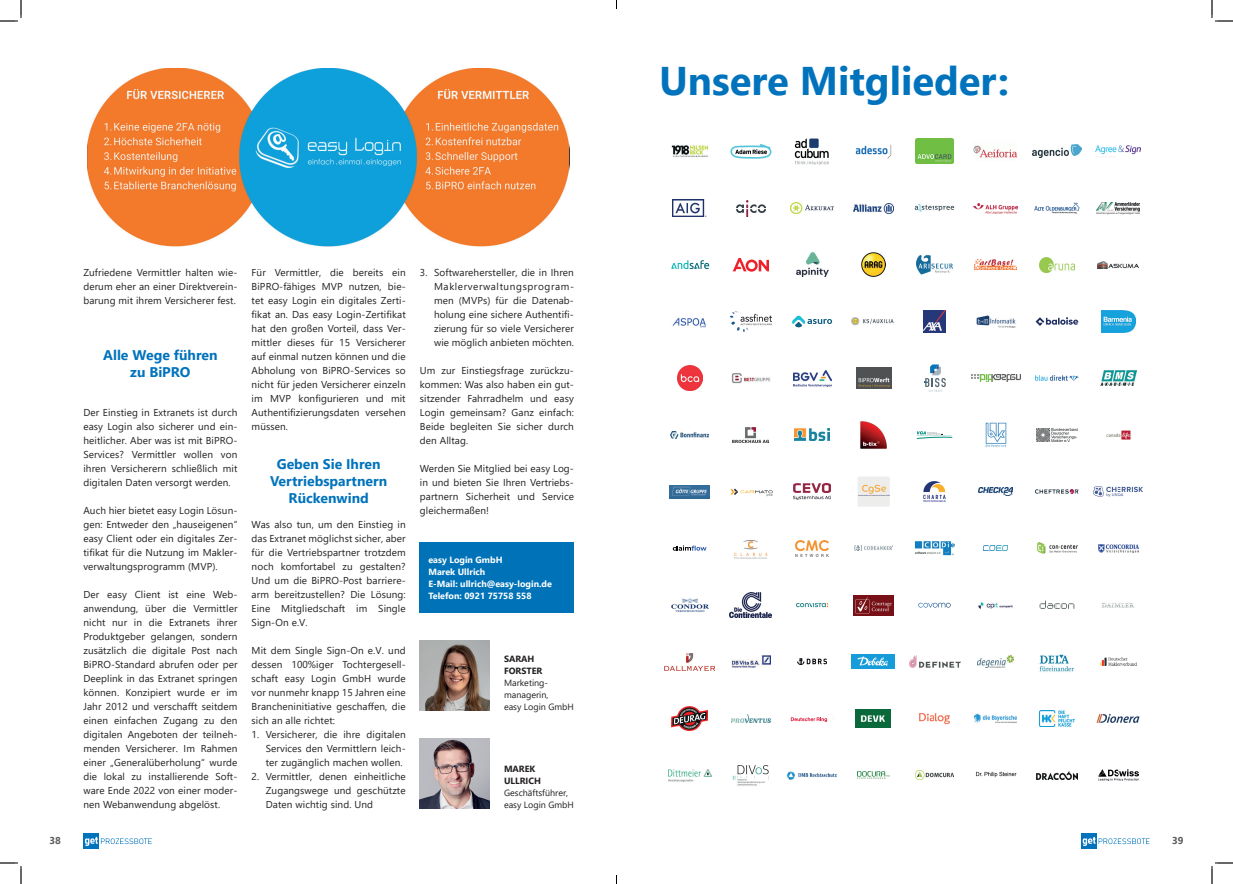
<style>
.page{position:relative;width:1233px;height:884px;background:#fff}
.page>*{position:absolute;margin:0;border:0;box-sizing:border-box;transform-origin:0 0}
.t1{font:700 40px "Segoe UI";color:#0073bc}
.t2{font:700 14px/16.8px "Segoe UI";color:#0073bc;text-align:center}
.t3{font:10px/14px "Segoe UI";letter-spacing:.01em;color:#231f20;text-align:justify}
.t4{font:700 10px "Segoe UI";color:#5c5c5f}
.t5{font:700 9px/12px "Segoe UI";color:#fff}
.t6{font:9px/12px "Segoe UI";color:#231f20}
.t7{font:700 9px/12px "Segoe UI";color:#231f20}
</style>
<div class="page">
<div style="left:83px;top:833px;width:16px;height:16px;background:#0073bc"></div>
<svg style="left:85px;top:837px;width:67px;height:9px"></svg>
<div style="left:1081px;top:833px;width:16px;height:16px;background:#0073bc"></div>
<svg style="left:1082px;top:837px;width:67px;height:9px"></svg>
<img style="left:87px;top:68px;width:482px;height:178px">
<img style="left:671px;top:145px;width:38px;height:12px">
<img style="left:1033px;top:145px;width:48px;height:13px">
<img style="left:1095px;top:145px;width:45px;height:12px">
<img style="left:730px;top:144px;width:41px;height:15px">
<img style="left:794px;top:138px;width:35px;height:27px">
<img style="left:914px;top:204px;width:41px;height:8px">
<img style="left:855px;top:145px;width:37px;height:14px">
<img style="left:973px;top:145px;width:45px;height:13px">
<img style="left:915px;top:139px;width:38px;height:25px">
<img style="left:672px;top:200px;width:34px;height:17px">
<img style="left:736px;top:200px;width:29px;height:16px">
<img style="left:853px;top:203px;width:40px;height:10px">
<img style="left:1096px;top:202px;width:44px;height:13px">
<img style="left:671px;top:260px;width:39px;height:10px">
<svg style="left:732px;top:258px;width:37px;height:14px"></svg>
<img style="left:796px;top:253px;width:32px;height:24px">
<img style="left:861px;top:253px;width:24px;height:24px">
<img style="left:916px;top:254px;width:36px;height:21px">
<img style="left:974px;top:260px;width:42px;height:10px">
<img style="left:791px;top:202px;width:42px;height:12px">
<img style="left:974px;top:203px;width:43px;height:10px">
<img style="left:1034px;top:203px;width:45px;height:10px">
<img style="left:672px;top:318px;width:34px;height:9px">
<img style="left:730px;top:312px;width:41px;height:19px">
<svg style="left:792px;top:315px;width:40px;height:13px"></svg>
<img style="left:851px;top:317px;width:43px;height:9px">
<img style="left:923px;top:310px;width:23px;height:23px">
<img style="left:1039px;top:258px;width:35px;height:14px">
<img style="left:976px;top:315px;width:40px;height:13px">
<img style="left:1101px;top:310px;width:34px;height:23px">
<svg style="left:1035px;top:317px;width:43px;height:9px"></svg>
<img style="left:677px;top:366px;width:25px;height:25px">
<img style="left:731px;top:373px;width:40px;height:11px">
<img style="left:794px;top:370px;width:37px;height:16px">
<img style="left:856px;top:368px;width:35px;height:21px">
<svg style="left:924px;top:364px;width:21px;height:28px"></svg>
<img style="left:1036px;top:376px;width:42px;height:5px">
<img style="left:972px;top:375px;width:48px;height:7px">
<img style="left:1100px;top:371px;width:36px;height:15px">
<img style="left:670px;top:431px;width:39px;height:7px">
<img style="left:733px;top:427px;width:36px;height:16px">
<img style="left:794px;top:429px;width:35px;height:12px">
<img style="left:860px;top:421px;width:27px;height:28px">
<img style="left:1097px;top:261px;width:41px;height:7px">
<img style="left:857px;top:477px;width:32px;height:30px">
<img style="left:854px;top:546px;width:38px;height:5px">
<img style="left:923px;top:481px;width:23px;height:21px">
<img style="left:978px;top:487px;width:34px;height:9px">
<img style="left:1035px;top:489px;width:43px;height:5px">
<img style="left:1093px;top:486px;width:49px;height:11px">
<svg style="left:673px;top:545px;width:33px;height:6px"></svg>
<img style="left:734px;top:540px;width:34px;height:18px">
<img style="left:795px;top:540px;width:33px;height:16px">
<img style="left:914px;top:541px;width:40px;height:15px">
<img style="left:1037px;top:543px;width:40px;height:11px">
<img style="left:984px;top:546px;width:23px;height:5px">
<img style="left:1098px;top:545px;width:40px;height:7px">
<img style="left:671px;top:598px;width:37px;height:14px">
<img style="left:730px;top:592px;width:42px;height:25px">
<img style="left:985px;top:423px;width:22px;height:24px">
<svg style="left:916px;top:431px;width:36px;height:8px"></svg>
<img style="left:1037px;top:428px;width:40px;height:14px">
<img style="left:1106px;top:430px;width:25px;height:10px">
<img style="left:670px;top:485px;width:39px;height:13px">
<svg style="left:730px;top:489px;width:43px;height:7px"></svg>
<img style="left:793px;top:484px;width:37px;height:16px">
<img style="left:1100px;top:658px;width:36px;height:7px">
<img style="left:671px;top:706px;width:36px;height:25px">
<img style="left:731px;top:714px;width:39px;height:8px">
<svg style="left:791px;top:717px;width:38px;height:5px"></svg>
<img style="left:855px;top:710px;width:36px;height:17px">
<img style="left:919px;top:713px;width:31px;height:12px">
<img style="left:973px;top:713px;width:44px;height:10px">
<img style="left:1039px;top:710px;width:35px;height:16px">
<img style="left:1096px;top:714px;width:44px;height:9px">
<img style="left:853px;top:595px;width:40px;height:20px">
<img style="left:918px;top:603px;width:32px;height:5px">
<img style="left:978px;top:602px;width:35px;height:7px">
<img style="left:796px;top:603px;width:33px;height:5px">
<svg style="left:1039px;top:601px;width:35px;height:8px"></svg>
<img style="left:1101px;top:603px;width:34px;height:5px">
<img style="left:731px;top:656px;width:39px;height:12px">
<img style="left:797px;top:659px;width:29px;height:6px">
<div style="left:851px;top:654px;width:44px;height:15px;background:#169cd8"></div>
<svg style="left:857px;top:657px;width:31px;height:9px"></svg>
<img style="left:909px;top:656px;width:51px;height:11px">
<img style="left:977px;top:656px;width:37px;height:12px">
<img style="left:1039px;top:654px;width:35px;height:18px">
<img style="left:665px;top:653px;width:49px;height:17px">
<img style="left:668px;top:769px;width:43px;height:12px">
<img style="left:732px;top:765px;width:37px;height:21px">
<img style="left:787px;top:771px;width:50px;height:8px">
<img style="left:857px;top:771px;width:32px;height:8px">
<img style="left:915px;top:770px;width:38px;height:10px">
<img style="left:976px;top:771px;width:41px;height:7px">
<img style="left:1098px;top:769px;width:40px;height:12px">
<img style="left:1037px;top:771px;width:40px;height:8px">
<img style="left:420px;top:738px;width:70px;height:70px">
<img style="left:420px;top:640px;width:70px;height:70px">
<div style="left:420px;top:542px;width:154px;height:70px;background:#0073b8"></div>
<svg style="left:0;top:0;width:22px;height:22px"></svg>
<svg style="left:0;top:862px;width:22px;height:22px"></svg>
<svg style="left:1211px;top:0;width:22px;height:22px"></svg>
<svg style="left:1211px;top:862px;width:22px;height:22px"></svg>
<p class="t3" style="left:83px;top:265px;width:156px">Zufriedene Vermittler halten wie&shy;derum eher an einer Direktverein&shy;barung mit ihrem Versicherer fest.</p>
<h2 class="t2" style="left:103px;top:345px;width:116px">Alle Wege führen zu BiPRO</h2>
<p class="t3" style="left:83px;top:405px;width:156px">Der Einstieg in Extranets ist durch easy Login also sicherer und ein&shy;heitlicher. Aber was ist mit BiPRO-Services? Vermittler wollen von ihren Versicherern schließlich mit digitalen Daten versorgt werden.</p>
<p class="t3" style="left:83px;top:503px;width:156px">Auch hier bietet easy Login Lösun&shy;gen: Entweder den „hauseigenen“ easy Client oder ein digitales Zer&shy;tifikat für die Nutzung im Makler&shy;verwaltungsprogramm (MVP).</p>
<p class="t3" style="left:83px;top:587px;width:156px">Der easy Client ist eine Web&shy;anwendung, über die Vermittler nicht nur in die Extranets ihrer Produktgeber gelangen, sondern zusätzlich die digitale Post nach BiPRO-Standard abrufen oder per Deeplink in das Extranet springen können. Konzipiert wurde er im Jahr 2012 und verschafft seitdem einen einfachen Zugang zu den digitalen Angeboten der teilneh&shy;menden Versicherer. Im Rahmen einer „Generalüberholung“ wurde die lokal zu installierende Soft&shy;ware Ende 2022 von einer moder&shy;nen Webanwendung abgelöst.</p>
<p class="t3" style="left:252px;top:265px;width:156px">Für Vermittler, die bereits ein BiPRO-fähiges MVP nutzen, bie&shy;tet easy Login ein digitales Zerti&shy;fikat an. Das easy Login-Zertifikat hat den großen Vorteil, dass Ver&shy;mittler dieses für 15 Versicherer auf einmal nutzen können und die Abholung von BiPRO-Services so nicht für jeden Versicherer einzeln im MVP konfigurieren und mit Authentifizierungsdaten versehen müssen.</p>
<h2 class="t2" style="left:270px;top:454px;width:119px">Geben Sie Ihren<br>Vertriebspartnern<br>Rückenwind</h2>
<p class="t3" style="left:252px;top:517px;width:156px">Was also tun, um den Einstieg in das Extranet möglichst sicher, aber für die Vertriebspartner trotzdem noch komfortabel zu gestalten?<br>Und um die BiPRO-Post barriere&shy;arm bereitzustellen? Die Lösung:<br>Eine Mitgliedschaft im Single Sign-On e.V.</p>
<p class="t3" style="left:252px;top:643px;width:156px">Mit dem Single Sign-On e.V. und dessen 100%iger Tochtergesell&shy;schaft easy Login GmbH wurde vor nunmehr knapp 15 Jahren eine Brancheninitiative geschaffen, die sich an alle richtet:</p>
<p class="t3" style="left:266px;top:727px;width:141px;text-indent:-14px">1. Versicherer, die ihre digitalen Services den Vermittlern leich&shy;ter zugänglich machen wollen.</p>
<p class="t3" style="left:266px;top:769px;width:141px;text-indent:-14px">2. Vermittler, denen einheitliche Zugangswege und geschützte Daten wichtig sind. Und</p>
<p class="t3" style="left:434px;top:265px;width:141px;text-indent:-14px">3. Softwarehersteller, die in Ihren Maklerverwaltungsprogram&shy;men (MVPs) für die Datenab&shy;holung eine sichere Authentifi&shy;zierung für so viele Versicherer wie möglich anbieten möchten.</p>
<p class="t3" style="left:420px;top:363px;width:156px">Um zur Einstiegsfrage zurückzu&shy;kommen: Was also haben ein gut&shy;sitzender Fahrradhelm und easy Login gemeinsam? Ganz einfach:<br>Beide begleiten Sie sicher durch den Alltag.</p>
<p class="t3" style="left:420px;top:461px;width:156px">Werden Sie Mitglied bei easy Log&shy;in und bieten Sie Ihren Vertriebs&shy;partnern Sicherheit und Service gleichermaßen!</p>
<p class="t5" style="left:428px;top:553px;width:125px">easy Login GmbH<br>Marek Ullrich<br>E-Mail: ullrich@easy-login.de<br>Telefon: 0921 75758 558</p>
<p class="t7" style="left:504px;top:652px;width:40px">SARAH<br>FORSTER</p>
<p class="t6" style="left:504px;top:676px;width:71px">Marketing&shy;managerin,<br>easy Login GmbH</p>
<p class="t7" style="left:504px;top:762px;width:38px">MAREK<br>ULLRICH</p>
<p class="t6" style="left:504px;top:786px;width:71px">Geschäftsführer, easy Login GmbH</p>
<h1 class="t1" style="left:659px;top:44px;width:351px">Unsere Mitglieder:</h1>
<p class="t4" style="left:49px;top:831px;width:13px">38</p>
<p class="t4" style="left:1172px;top:831px;width:13px">39</p>
</div>
